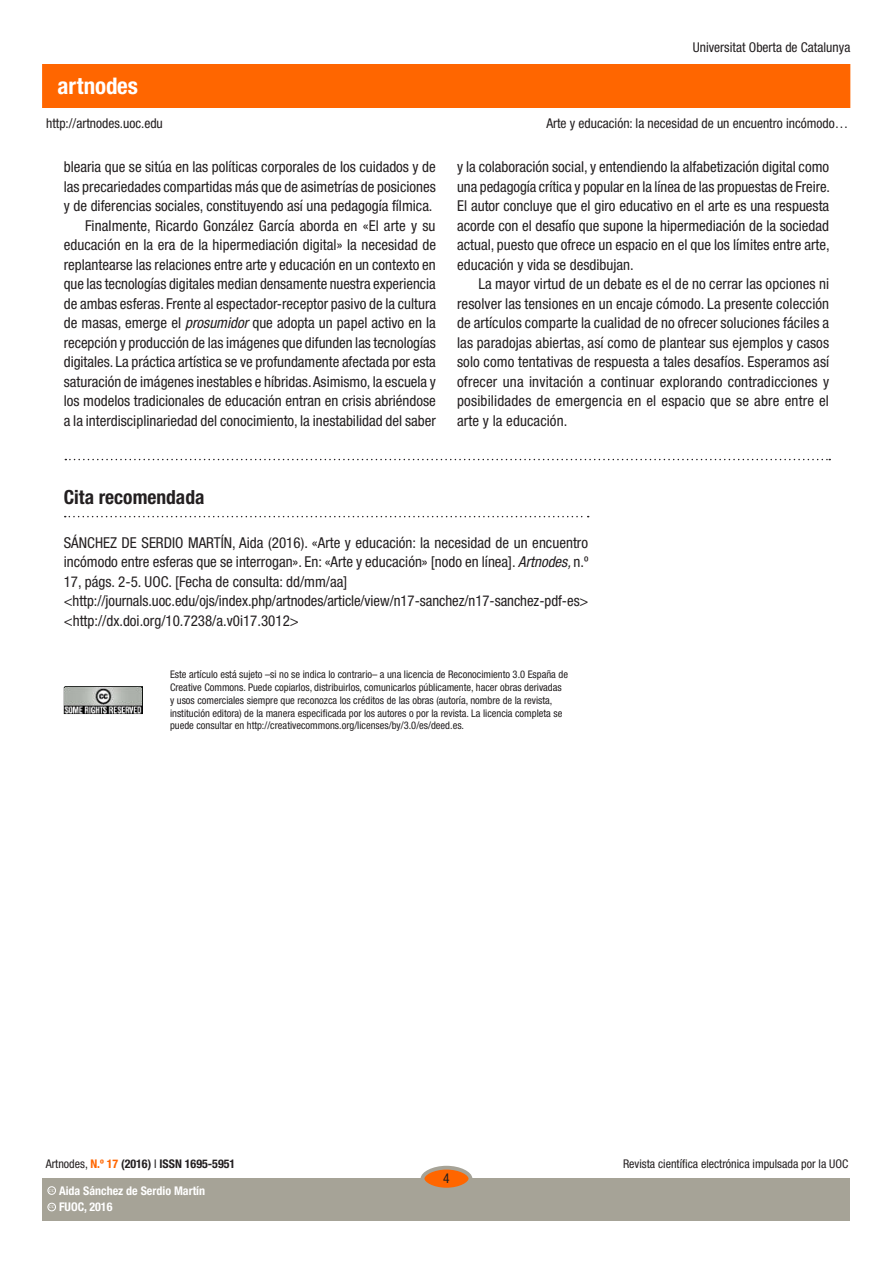
<style>
.page{position:relative;width:893px;height:1263px;background:#fff}
.page>*{position:absolute;margin:0;border:0;box-sizing:border-box;transform-origin:0 0}
.t1{font:700 condensed 22.95px "Helvetica Neue LT Std";color:#fff}
.SUBTITOLS{font:700 condensed 19.5px "Helvetica Neue LT Std";color:#231f20}
.text_general{font:condensed 15px/19.5px "Helvetica Neue LT Std";color:#231f20;text-align:justify}
.text_general_primerp{font:condensed 15px/19.5px "Helvetica Neue LT Std";color:#231f20;text-align:justify}
.t2{font:condensed 13.5px "Helvetica Neue LT Std";color:#231f20}
.t3{font:condensed 12px "Helvetica Neue LT Std";color:#231f20}
.t4{font:700 condensed 12px "Helvetica Neue LT Std";color:#231f20}
.t5{font:700 condensed 12px "Helvetica Neue LT Std";color:#fff}
.t6{font:condensed 10.5px/12.8px "Helvetica Neue LT Std";color:#231f20}
.t7{font:600 3.9px "Adobe Caslon Pro";color:#fff}
.s1{font-style:italic}
.s2{font-weight:400}
.s3{color:#f60}
</style>
<div class="page">
<div style="left:43px;top:65px;width:807px;height:42px;background:#f60"></div>
<div style="left:43px;top:1178px;width:807px;height:42px;background:#a6a397"></div>
<div style="left:422px;top:1168px;width:48px;height:21px;background:#f60;border-radius:50%"></div>
<div style="left:421px;top:1166px;width:51px;height:25px;border:4px solid #a6a397;border-radius:50%"></div>
<div style="left:48px;top:1203px;width:8px;height:8px;border:1px solid #fff;border-radius:50%"></div>
<div style="left:48px;top:1186px;width:8px;height:8px;border:1px solid #fff;border-radius:50%"></div>
<svg style="left:65px;top:459px;width:765px;height:1px"></svg>
<svg style="left:65px;top:516px;width:524px;height:1px"></svg>
<img style="left:64px;top:686px;width:79px;height:28px">
<h1 class="t1" style="left:58px;top:72px;width:82px">artnodes</h1>
<p class="t2" style="left:693px;top:40px;width:159px">Universitat Oberta de Catalunya</p>
<p class="t2" style="left:46px;top:115px;width:118px">http://artnodes.uoc.edu</p>
<p class="t2" style="left:546px;top:115px;width:303px">Arte y educación: la necesidad de un encuentro incómodo…</p>
<p class="text_general" style="left:64px;top:157px;width:374px">blearia que se sitúa en las políticas corporales de los cuidados y de las precariedades compartidas más que de asimetrías de posiciones y de diferencias sociales, constituyendo así una pedagogía fílmica.</p>
<p class="text_general" style="left:64px;top:216px;width:374px;text-indent:21px">Finalmente, Ricardo González García aborda en «El arte y su educación en la era de la hipermediación digital» la necesidad de replantearse las relaciones entre arte y educación en un contexto en que las tecnologías digitales median densamente nuestra experiencia de ambas esferas. Frente al espectador-receptor pasivo de la cultura de masas, emerge el <span class="s1">prosumidor</span> que adopta un papel activo en la recepción y producción de las imágenes que difunden las tecnologías digitales. La práctica artística se ve profundamente afectada por esta saturación de imágenes inestables e híbridas. Asimismo, la escuela y los modelos tradicionales de educación entran en crisis abriéndose a la interdisciplinariedad del conocimiento, la inestabilidad del saber</p>
<p class="text_general" style="left:457px;top:157px;width:374px">y la colaboración social, y entendiendo la alfabetización digital como una pedagogía crítica y popular en la línea de las propuestas de Freire.<br>El autor concluye que el giro educativo en el arte es una respuesta acorde con el desafío que supone la hipermediación de la sociedad actual, puesto que ofrece un espacio en el que los límites entre arte, educación y vida se desdibujan.</p>
<p class="text_general" style="left:457px;top:274px;width:374px;text-indent:21px">La mayor virtud de un debate es el de no cerrar las opciones ni resolver las tensiones en un encaje cómodo. La presente colección de artículos comparte la cualidad de no ofrecer soluciones fáciles a las paradojas abiertas, así como de plantear sus ejemplos y casos solo como tentativas de respuesta a tales desafíos. Esperamos así ofrecer una invitación a continuar explorando contradicciones y posibilidades de emergencia en el espacio que se abre entre el arte y la educación.</p>
<p class="SUBTITOLS" style="left:64px;top:485px;width:142px">Cita recomendada</p>
<p class="text_general_primerp" style="left:64px;top:533px;width:526px">SÁNCHEZ DE SERDIO MARTÍN, Aida (2016). «Arte y educación: la necesidad de un encuentro incómodo entre esferas que se interrogan». En: «Arte y educación» [nodo en línea]. <span class="s1">Artnodes,</span> n.º 17, págs. 2-5. UOC. [Fecha de consulta: dd/mm/aa]</p>
<p class="text_general_primerp" style="left:64px;top:591px;width:526px">&lt;http://journals.uoc.edu/ojs/index.php/artnodes/article/view/n17-sanchez/n17-sanchez-pdf-es&gt;</p>
<p class="text_general_primerp" style="left:64px;top:611px;width:237px">&lt;http://dx.doi.org/10.7238/a.v0i17.3012&gt;</p>
<p class="t6" style="left:170px;top:668px;width:399px">Este artículo está sujeto –si no se indica lo contrario– a una licencia de Reconocimiento 3.0 España de Creative Commons. Puede copiarlos, distribuirlos, comunicarlos públicamente, hacer obras derivadas y usos comerciales siempre que reconozca los créditos de las obras (autoría, nombre de la revista, institución editora) de la manera especificada por los autores o por la revista. La licencia completa se puede consultar en http://creativecommons.org/licenses/by/3.0/es/deed.es.</p>
<p class="t4" style="left:46px;top:1157px;width:191px"><span class="s2">Artnodes,</span> <span class="s3">N.º 17</span> (2016) <span class="s2">I</span> ISSN 1695-5951</p>
<p class="t7" style="left:49px;top:1205px;width:7px">CC</p>
<p class="t5" style="left:59px;top:1200px;width:55px">FUOC, 2016</p>
<p class="t7" style="left:49px;top:1188px;width:7px">CC</p>
<p class="t5" style="left:59px;top:1183px;width:148px">Aida Sánchez de Serdio Martín</p>
<p class="t2" style="left:443px;top:1171px;width:8px">4</p>
<p class="t3" style="left:623px;top:1157px;width:227px">Revista científica electrónica impulsada por la UOC</p>
</div>
